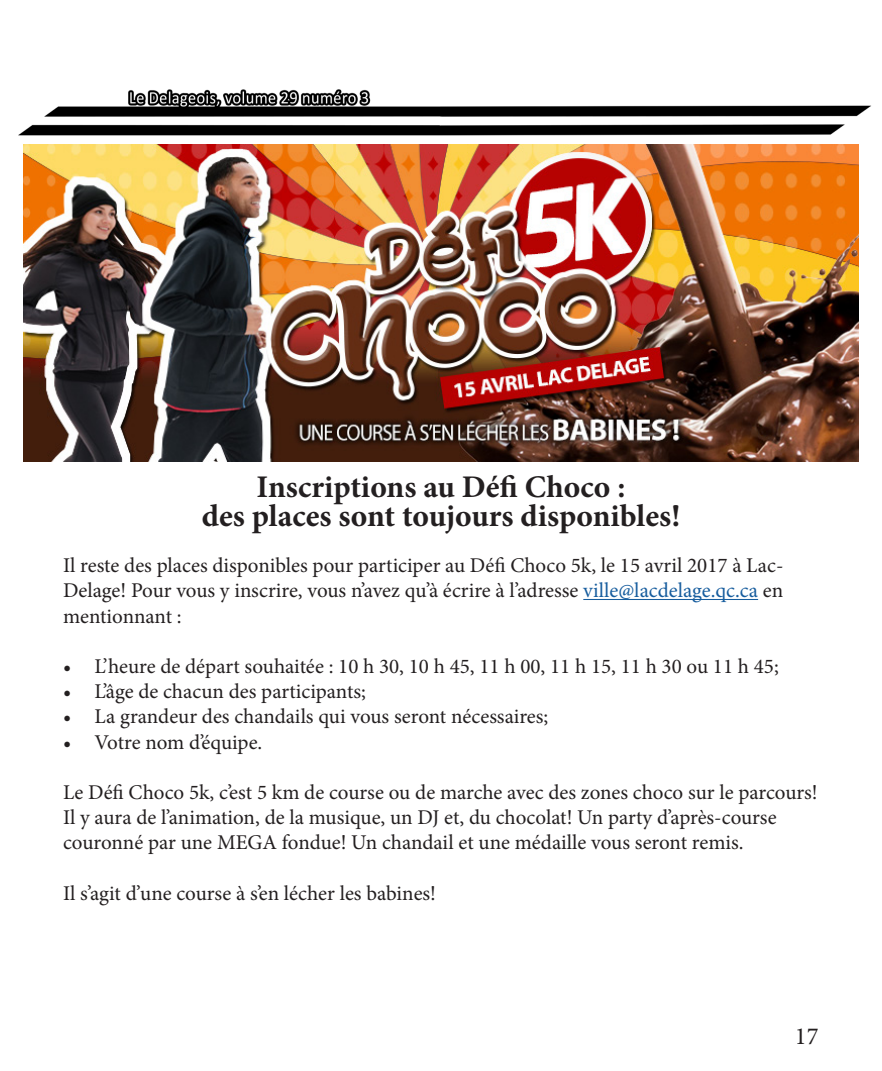
<style>
.page{position:relative;width:882px;height:1071px;background:#fff}
.page>*{position:absolute;margin:0;border:0;box-sizing:border-box;transform-origin:0 0}
.t1{font:700 31.5px "Minion Pro";color:#231f20}
.t2{font:24.5px "Minion Pro";color:#231f20}
.t3{font:21px/25.2px "Minion Pro";color:#231f20;text-align:justify}
.s1{color:#175d9e}
</style>
<div class="page">
<img style="left:18px;top:89px;width:853px;height:511px">
<img style="left:24px;top:144px;width:834px;height:317px">
<hr style="left:583px;top:599px;width:175px;height:1px;background:#175d9e">
<p class="t1" style="left:257px;top:464px;width:370px">Inscriptions au Défi Choco :</p>
<p class="t1" style="left:202px;top:494px;width:480px">des places sont toujours disponibles!</p>
<p class="t3" style="left:63px;top:553px;width:722px">Il reste des places disponibles pour participer au Défi Choco 5k, le 15 avril 2017 à Lac-Delage! Pour vous y inscrire, vous n’avez qu’à écrire à l’adresse <span class="s1">ville@lacdelage.qc.ca</span> en mentionnant :</p>
<p class="t3" style="left:63px;top:654px;width:717px">• L’heure de départ souhaitée : 10 h 30, 10 h 45, 11 h 00, 11 h 15, 11 h 30 ou 11 h 45;</p>
<p class="t3" style="left:63px;top:679px;width:304px">• L’âge de chacun des participants;</p>
<p class="t3" style="left:63px;top:704px;width:487px">• La grandeur des chandails qui vous seront nécessaires;</p>
<p class="t3" style="left:63px;top:729px;width:201px">• Votre nom d’équipe.</p>
<p class="t3" style="left:63px;top:780px;width:756px">Le Défi Choco 5k, c’est 5 km de course ou de marche avec des zones choco sur le parcours!</p>
<p class="t3" style="left:63px;top:805px;width:715px">Il y aura de l’animation, de la musique, un DJ et, du chocolat! Un party d’après-course couronné par une MEGA fondue! Un chandail et une médaille vous seront remis.</p>
<p class="t3" style="left:63px;top:881px;width:375px">Il s’agit d’une course à s’en lécher les babines!</p>
<p class="t2" style="left:795px;top:1020px;width:25px">17</p>
</div>
